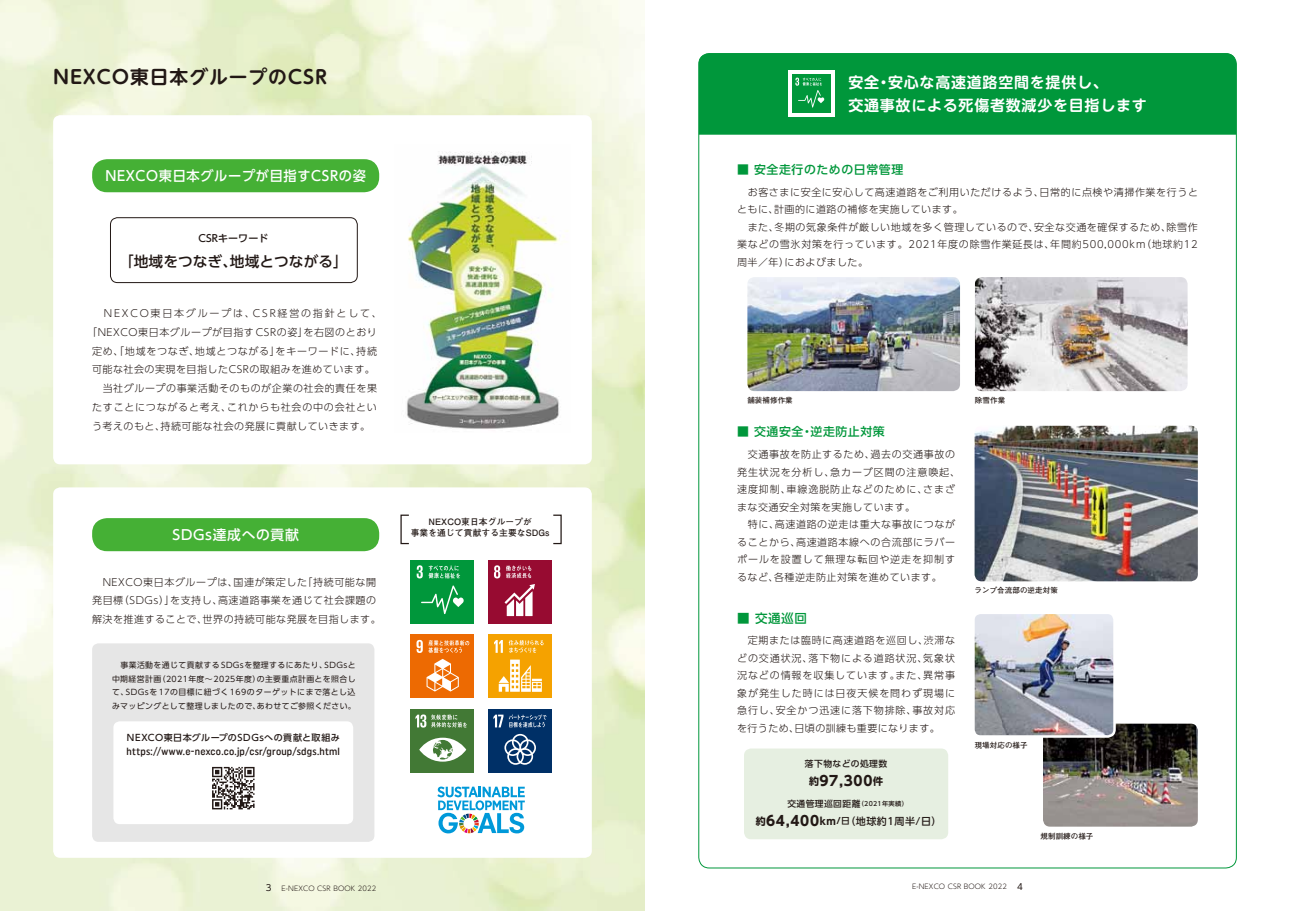
<style>
.page{position:relative;width:1290px;height:911px;background:#fff}
.page>*{position:absolute;margin:0;border:0;box-sizing:border-box;transform-origin:0 0}
.t1{font:700 18.75px "UD Shin M Go Pro De";letter-spacing:.05em;color:#221815}
.t2{font:700 15px/22.5px "UD Shin M Go Pro De";letter-spacing:.05em;color:#fff}
.t3{font:500 14.62px "UD Shin Go Pro";letter-spacing:.01em;color:#221815}
.t4{font:500 13.75px "UD Shin Go Pro";letter-spacing:.05em;color:#fff;scale:.96 1}
.t5{font:500 13.75px "UD Shin Go Pro";letter-spacing:.05em;color:#fff}
.t6{font:700 13.75px "UD Shin Go Pro";color:#221815}
.t7{font:500 12.5px "UD Shin Go Pro";color:#00973b}
.t8{font:500 11.88px "UD Shin Go Pro";letter-spacing:.05em;color:#00973b}
.t9{font:10.38px "Uniform Condensed 2";letter-spacing:.02em;color:#221815}
.t10{font:300 10px/17.5px "UD Shin Go Pro";letter-spacing:.06em;color:#221815}
.t11{font:500 10px "UD Shin Go Pro";letter-spacing:.01em;color:#221815}
.t12{font:300 10px "UD Shin Go Pro";letter-spacing:.18em;color:#221815}
.t13{font:500 9px "UD Shin Go Pro";letter-spacing:.05em;color:#221815}
.t14{font:700 8.75px "Futo Go B101 Pro";letter-spacing:.01em;color:#221815}
.t15{font:500 8.75px "UD Shin Go Pro";letter-spacing:.05em;color:#221815}
.t16{font:7.88px/13.5px "UD Shin Go Pro";letter-spacing:.05em;color:#221815;text-align:justify}
.t17{font:700 7.5px "Futo Go B101 Pro";letter-spacing:.01em;color:#221815}
.t18{font:300 6.88px "UD Shin Go Pro";letter-spacing:.02em;color:#221815}
.t19{font:500 6.25px "UD Shin Go Pro";letter-spacing:.05em;color:#221815}
.s1{font-size:10px}
.s2{font-size:8.75px}
.s3{font-weight:700}
.s4{font-weight:700;font-size:13.75px}
.s5{font-weight:700;font-size:8.75px}
.s6{font-weight:400;font-size:8.75px}
</style>
<div class="page">
<div style="left:92px;top:518px;width:287px;height:33px;background:#45b035;border-radius:15px"></div>
<div style="left:699px;top:53px;width:537px;height:82px;background:#00973b"></div>
<img style="left:974px;top:426px;width:224px;height:155px">
<img style="left:747px;top:277px;width:213px;height:114px">
<img style="left:975px;top:277px;width:212px;height:114px">
<div style="left:744px;top:748px;width:204px;height:91px;background:#e6efe1;border-radius:7px"></div>
<img style="left:1043px;top:723px;width:155px;height:103px">
<div style="left:92px;top:159px;width:287px;height:33px;background:#45b035;border-radius:15px"></div>
<img style="left:407px;top:151px;width:161px;height:278px">
<div style="left:110px;top:217px;width:248px;height:66px;border:1px solid #221815;border-radius:7px"></div>
<div style="left:411px;top:560px;width:63px;height:63px;background:#00973b"></div>
<svg style="left:421px;top:585px;width:43px;height:29px"></svg>
<svg style="left:417px;top:565px;width:43px;height:13px"></svg>
<div style="left:488px;top:560px;width:64px;height:63px;background:#970b31"></div>
<svg style="left:504px;top:584px;width:31px;height:32px"></svg>
<svg style="left:494px;top:565px;width:6px;height:13px"></svg>
<svg style="left:506px;top:565px;width:25px;height:13px"></svg>
<div style="left:411px;top:709px;width:63px;height:64px;background:#427935"></div>
<svg style="left:419px;top:737px;width:47px;height:24px"></svg>
<svg style="left:415px;top:714px;width:52px;height:13px"></svg>
<div style="left:488px;top:634px;width:64px;height:64px;background:#f5a200"></div>
<svg style="left:499px;top:659px;width:43px;height:33px"></svg>
<svg style="left:494px;top:640px;width:9px;height:13px"></svg>
<svg style="left:509px;top:640px;width:34px;height:13px"></svg>
<div style="left:411px;top:634px;width:63px;height:64px;background:#ed6a02"></div>
<svg style="left:426px;top:659px;width:33px;height:32px"></svg>
<svg style="left:416px;top:640px;width:53px;height:13px"></svg>
<div style="left:488px;top:709px;width:64px;height:64px;background:#003067"></div>
<svg style="left:504px;top:734px;width:32px;height:30px"></svg>
<svg style="left:493px;top:714px;width:10px;height:13px"></svg>
<svg style="left:509px;top:714px;width:37px;height:13px"></svg>
<svg style="left:437px;top:786px;width:88px;height:47px"></svg>
<div style="left:92px;top:643px;width:282px;height:199px;background:#e6e6e6;border-radius:6px"></div>
<div style="left:113px;top:721px;width:240px;height:103px;background:#fff;border-radius:6px"></div>
<svg style="left:212px;top:767px;width:43px;height:42px"></svg>
<img style="left:975px;top:614px;width:139px;height:122px">
<div style="left:972px;top:611px;width:144px;height:126px;border:2px solid #fff;border-radius:7px"></div>
<h1 class="t1" style="left:53px;top:61px;width:275px">NEXCO東日本グループのCSR</h1>
<h3 class="t4" style="left:105px;top:164px;width:273px">NEXCO東日本グループが目指すCSRの姿</h3>
<p class="t11" style="left:198px;top:230px;width:72px">CSRキーワード</p>
<h3 class="t3" style="left:119px;top:249px;width:230px">「地域をつなぎ、地域とつながる」</h3>
<p class="t12" style="left:92px;top:305px;width:291px">　NEXCO東日本グループは、CSR経営の指針として、</p>
<p class="t10" style="left:87px;top:323px;width:291px">「NEXCO東日本グループが目指す CSRの姿」を右図のとおり</p>
<p class="t10" style="left:92px;top:342px;width:286px">定め、「地域をつなぎ、地域とつながる」をキーワードに、持続</p>
<p class="t10" style="left:92px;top:360px;width:284px">可能な社会の実現を目指したCSRの取組みを進めています。</p>
<p class="t10" style="left:92px;top:379px;width:286px">　当社グループの事業活動そのものが企業の社会的責任を果</p>
<p class="t10" style="left:92px;top:398px;width:286px">たすことにつながると考え、これからも社会の中の会社とい</p>
<p class="t10" style="left:92px;top:417px;width:279px">う考えのもと、持続可能な社会の発展に貢献していきます。</p>
<p class="t14" style="left:428px;top:515px;width:105px">NEXCO東日本グループが</p>
<h3 class="t5" style="left:173px;top:523px;width:128px">SDGs達成への貢献</h3>
<p class="t14" style="left:411px;top:526px;width:140px">事業を通じて貢献する主要なSDGs</p>
<p class="t10" style="left:92px;top:572px;width:290px;line-height:18.8px">　NEXCO東日本グループは、国連が策定した「持続可能な開発目標（SDGs）」を支持し、高速道路事業を通じて社会課題の解決を推進することで、世界の持続可能な発展を目指します。</p>
<p class="t16" style="left:112px;top:658px;width:245px">　事業活動を通じて貢献する SDGsを整理するにあたり、SDGsと中期経営計画（2021年度～2025年度）の主要重点計画とを照合して、SDGsを 17の目標に紐づく 169のターゲットにまで落とし込みマッピングとして整理しましたので、あわせてご参照ください。</p>
<p class="t13" style="left:127px;top:730px;width:214px">NEXCO東日本グループのSDGsへの貢献と取組み</p>
<p class="t9" style="left:126px;top:745px;width:215px">https://www.e-nexco.co.jp/csr/group/sdgs.html</p>
<h2 class="t2" style="left:848px;top:71px;width:300px">安全・安心な高速道路空間を提供し、<br>交通事故による死傷者数減少を目指します</h2>
<p class="t8" style="left:737px;top:159px;width:168px">■ 安全走行のための日常管理</p>
<p class="t10" style="left:737px;top:183px;width:462px">　お客さまに安全に安心して高速道路をご利用いただけるよう、日常的に点検や清掃作業を行うとともに、計画的に道路の補修を実施しています。<br>　また、冬期の気象条件が厳しい地域を多く管理しているので、安全な交通を確保するため、除雪作業などの雪氷対策を行っています。2021年度の除雪作業延長は、年間約500,000km（地球約12周半／年）におよびました。</p>
<p class="t17" style="left:747px;top:394px;width:47px">舗装補修作業</p>
<p class="t17" style="left:975px;top:394px;width:32px">除雪作業</p>
<p class="t8" style="left:737px;top:422px;width:149px">■ 交通安全・逆走防止対策</p>
<p class="t10" style="left:737px;top:445px;width:224px">　交通事故を防止するため、過去の交通事故の発生状況を分析し、急カーブ区間の注意喚起、速度抑制、車線逸脱防止などのために、さまざまな交通安全対策を実施しています。<br>　特に、高速道路の逆走は重大な事故につながることから、高速道路本線への合流部にラバーポールを設置して無理な転回や逆走を抑制するなど、各種逆走防止対策を進めています。</p>
<p class="t7" style="left:737px;top:607px;width:71px">■ 交通巡回</p>
<p class="t10" style="left:737px;top:631px;width:219px;text-align:justify">　定期または臨時に高速道路を巡回し、渋滞などの交通状況、落下物による道路状況、気象状況などの情報を収集しています。また、異常事象が発生した時には日夜天候を問わず現場に急行し、安全かつ迅速に落下物排除、事故対応を行うため、日頃の訓練も重要になります。</p>
<p class="t15" style="left:805px;top:756px;width:84px">落下物などの処理数</p>
<h3 class="t6" style="left:809px;top:769px;width:76px"><span class="s1">約</span>97,300<span class="s1">件</span></h3>
<p class="t19" style="left:787px;top:798px;width:122px"><span class="s2">交通管理巡回距離</span>（2021年実績）</p>
<p class="t11" style="left:756px;top:812px;width:187px"><span class="s3">約</span><span class="s4">64,400</span><span class="s3">km</span><span class="s5">/</span><span class="s2">日</span>（地球約1周半/日）</p>
<p class="t17" style="left:974px;top:584px;width:85px">ランプ合流部の逆走対策</p>
<p class="t17" style="left:975px;top:738px;width:54px">現場対応の様子</p>
<p class="t17" style="left:1040px;top:829px;width:54px">規制訓練の様子</p>
<p class="t18" style="left:266px;top:882px;width:112px"><span class="s6">3</span> E-NEXCO CSR BOOK 2022</p>
<p class="t18" style="left:912px;top:881px;width:112px">E-NEXCO CSR BOOK 2022 <span class="s6">4</span></p>
</div>
